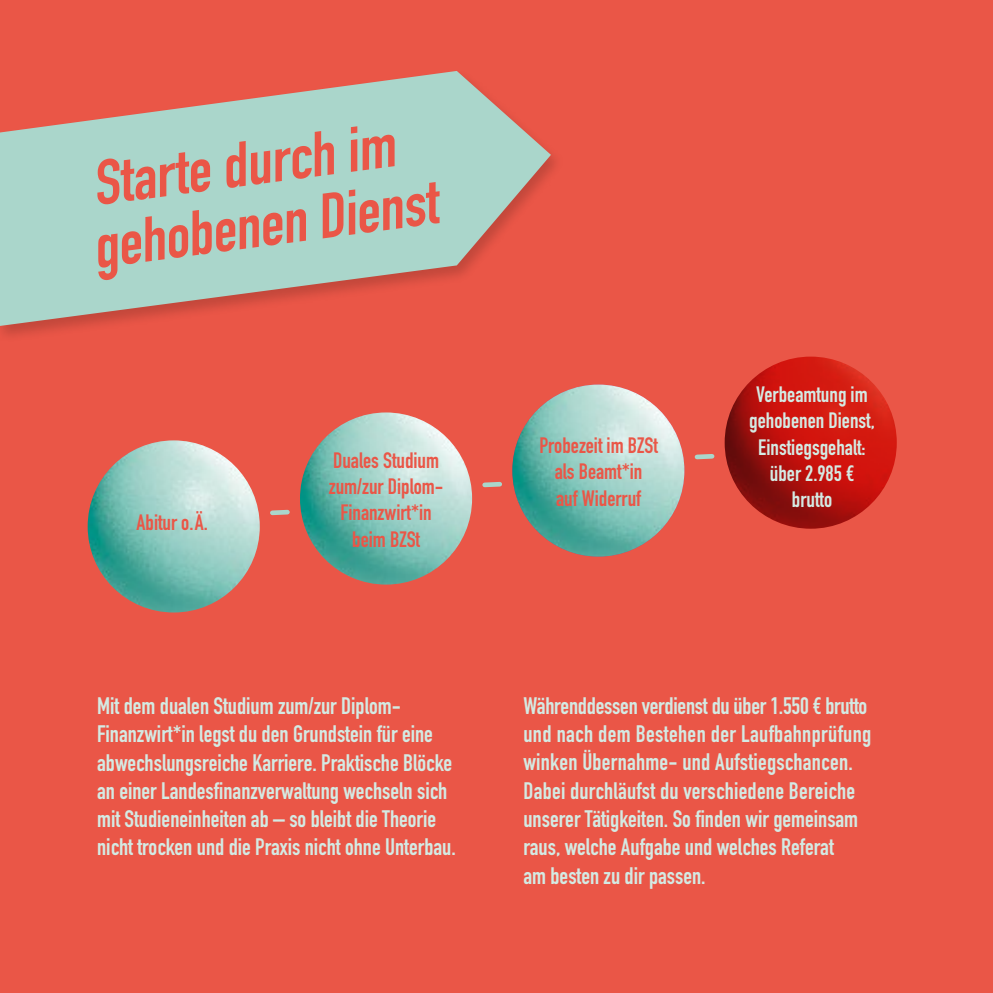
<style>
.page{position:relative;width:993px;height:993px;background:#fff}
.page>*{position:absolute;margin:0;border:0;box-sizing:border-box;transform-origin:0 0}
.t1{font:700 62.25px/62.5px "DIN Condensed";color:#ea5647}
.t2{font:700 23.5px/28.2px "DIN Condensed";color:#d4eae3}
.t3{font:700 22px/26.2px "DIN Condensed";color:#ea5647;text-align:center}
.t4{font:700 22px/26.2px "DIN Condensed";color:#d4eae3;text-align:center}
</style>
<div class="page">
<div style="left:0;top:0;width:992px;height:992px;background:#ea5647"></div>
<svg style="left:0;top:71px;width:550px;height:255px;fill:#aad6cb"></svg>
<hr style="left:992px;top:0;width:1px;height:992px;background:#ea5647">
<img style="left:88px;top:440px;width:172px;height:172px;border-radius:86px">
<img style="left:300px;top:412px;width:172px;height:172px;border-radius:86px">
<img style="left:512px;top:384px;width:172px;height:172px;border-radius:86px">
<img style="left:724px;top:356px;width:172px;height:172px;border-radius:86px">
<svg style="left:272px;top:509px;width:15px;height:6px"></svg>
<svg style="left:484px;top:482px;width:15px;height:5px"></svg>
<div style="left:696px;top:454px;width:15px;height:5px;background:#aad6cb"></div>
<h1 class="t1" style="left:80px;top:155px;width:348px;rotate:-8deg">Starte durch im gehobenen Dienst</h1>
<p class="t3" style="left:136px;top:509px;width:73px">Abitur o.Ä.</p>
<p class="t3" style="left:329px;top:446px;width:114px">Duales Studium zum/zur Diplom-<br>Finanzwirt*in beim BZSt</p>
<p class="t3" style="left:539px;top:432px;width:120px">Probezeit im BZSt als Beamt*in<br>auf Widerruf</p>
<p class="t4" style="left:749px;top:381px;width:127px">Verbeamtung im gehobenen Dienst,<br>Einstiegsgehalt: über 2.985 € brutto</p>
<p class="t2" style="left:97px;top:691px;width:360px">Mit dem dualen Studium zum/zur Diplom-Finanzwirt*in legst du den Grundstein für eine abwechslungsreiche Karriere. Praktische Blöcke an einer Landesfinanzverwaltung wechseln sich mit Studieneinheiten ab – so bleibt die Theorie nicht trocken und die Praxis nicht ohne Unterbau.</p>
<p class="t2" style="left:523px;top:691px;width:349px">Währenddessen verdienst du über 1.550 € brutto und nach dem Bestehen der Laufbahnprüfung winken Übernahme- und Aufstiegschancen.<br>Dabei durchläufst du verschiedene Bereiche unserer Tätigkeiten. So finden wir gemeinsam raus, welche Aufgabe und welches Referat<br>am besten zu dir passen.</p>
</div>
